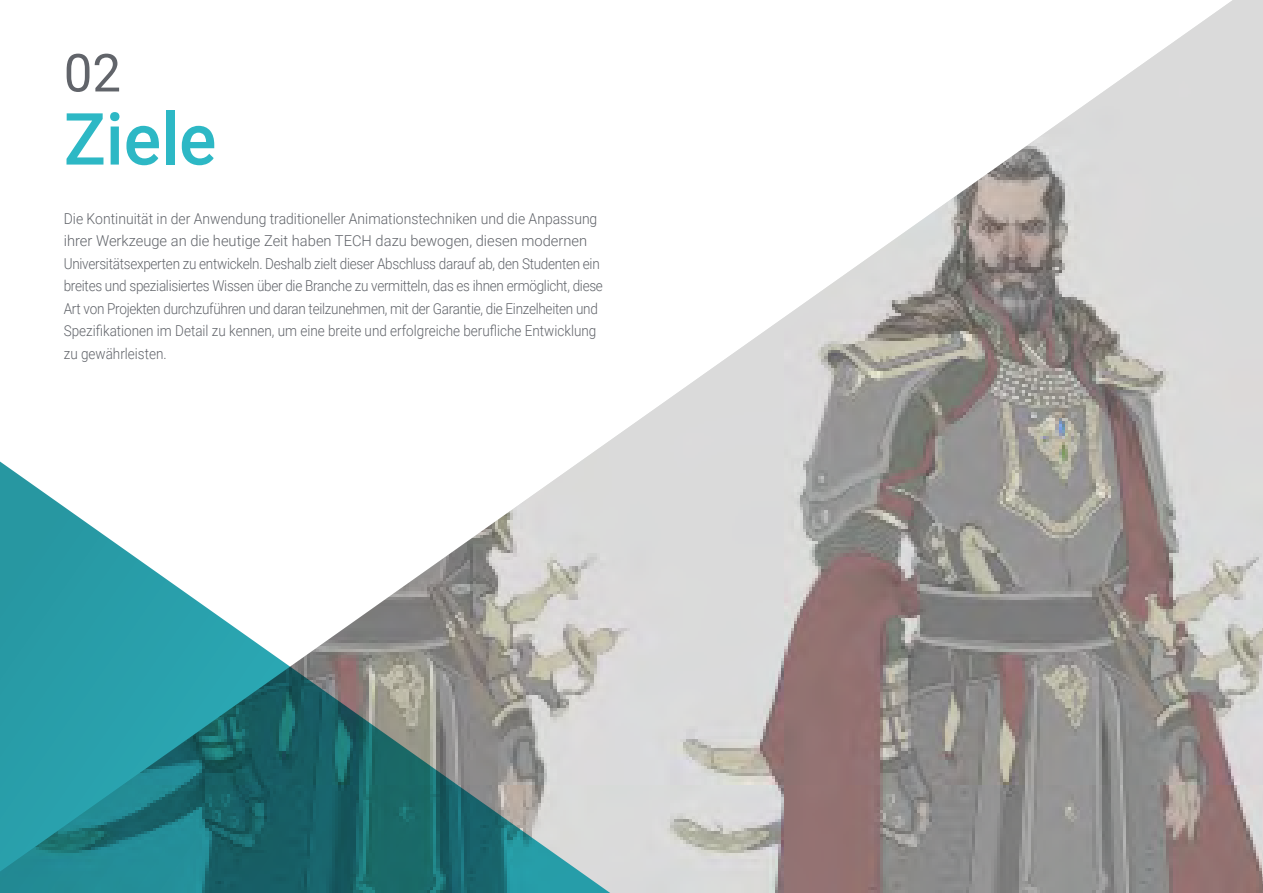
<style>
.page{position:relative;width:1263px;height:893px;background:#fff}
.page>*{position:absolute;margin:0;border:0;box-sizing:border-box;transform-origin:0 0}
.t1{font:500 72px "Roboto";color:#2db8c5}
.t2{font:52.5px "Roboto";color:#61646a}
.t3{font:300 15px/22.5px "Roboto";letter-spacing:-.02em;color:#61646a;scale:.93 1}
</style>
<div class="page">
<img style="left:602px;top:0;width:661px;height:893px">
<svg style="left:0;top:446px;width:640px;height:447px"></svg>
<h2 class="t2" style="left:64px;top:36px;width:59px">02</h2>
<h1 class="t1" style="left:64px;top:89px;width:154px">Ziele</h1>
<p class="t3" style="left:64px;top:207px;width:581px">Die Kontinuität in der Anwendung traditioneller Animationstechniken und die Anpassung ihrer Werkzeuge an die heutige Zeit haben TECH dazu bewogen, diesen modernen Universitätsexperten zu entwickeln. Deshalb zielt dieser Abschluss darauf ab, den Studenten ein breites und spezialisiertes Wissen über die Branche zu vermitteln, das es ihnen ermöglicht, diese Art von Projekten durchzuführen und daran teilzunehmen, mit der Garantie, die Einzelheiten und Spezifikationen im Detail zu kennen, um eine breite und erfolgreiche berufliche Entwicklung zu gewährleisten.</p>
</div>
